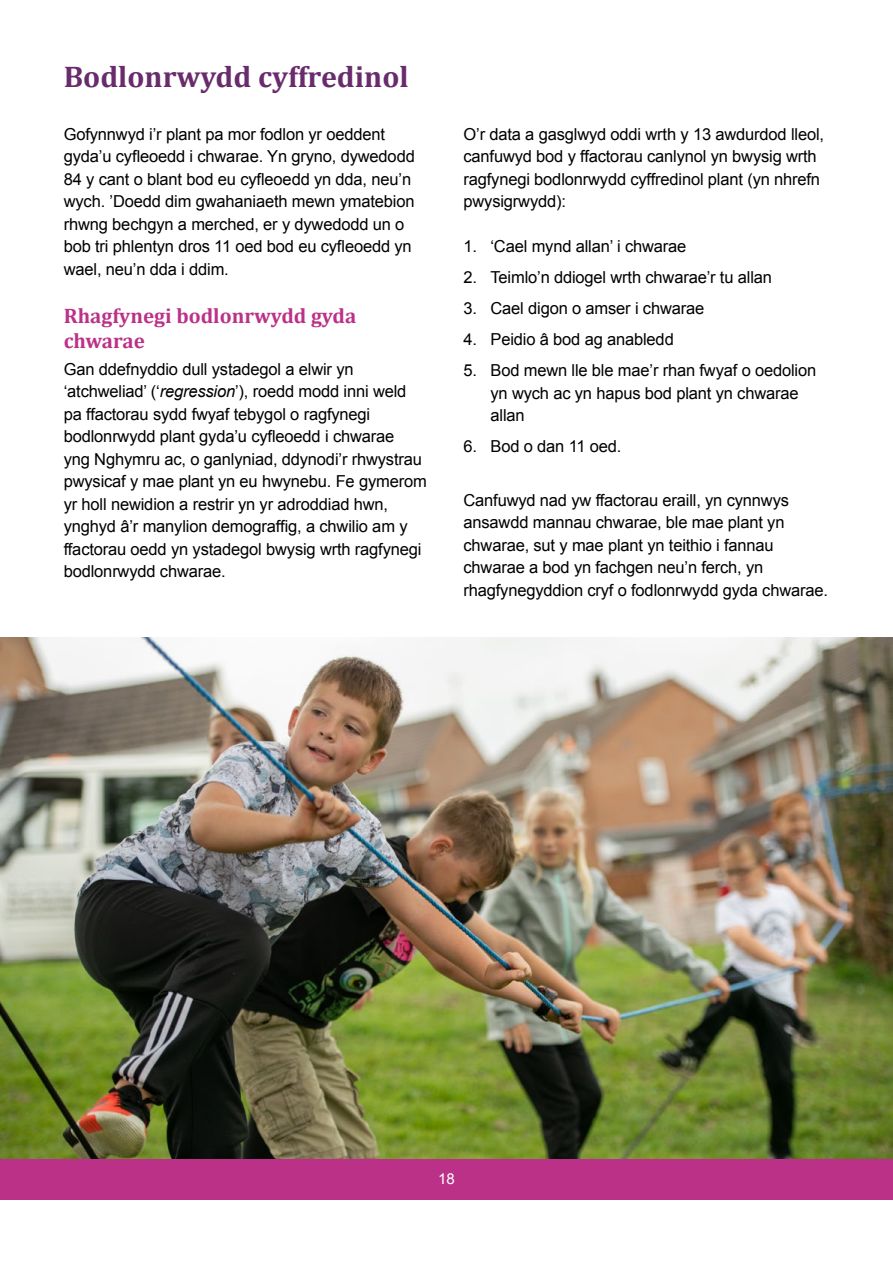
<style>
.page{position:relative;width:893px;height:1263px;background:#fff}
.page>*{position:absolute;margin:0;border:0;box-sizing:border-box;transform-origin:0 0}
.t1{font:700 30px "Cambria";color:#682b6c}
.t2{font:700 21px/25.5px "Cambria";color:#bc3188}
.t3{font:16.5px/22.5px "Arial";letter-spacing:-.01em;color:#000}
.t4{font:15px "Arial";color:#fff}
.s1{font-style:italic}
</style>
<div class="page">
<div style="left:0;top:1159px;width:893px;height:40px;background:#bc3188"></div>
<img style="left:0;top:638px;width:892px;height:521px">
<h1 class="t1" style="left:64px;top:56px;width:346px">Bodlonrwydd cyffredinol</h1>
<p class="t3" style="left:64px;top:123px;width:353px">Gofynnwyd i’r plant pa mor fodlon yr oeddent gyda’u cyfleoedd i chwarae. Yn gryno, dywedodd 84 y cant o blant bod eu cyfleoedd yn dda, neu’n wych. ’Doedd dim gwahaniaeth mewn ymatebion rhwng bechgyn a merched, er y dywedodd un o bob tri phlentyn dros 11 oed bod eu cyfleoedd yn wael, neu’n dda i ddim.</p>
<p class="t2" style="left:64px;top:302px;width:294px">Rhagfynegi bodlonrwydd gyda chwarae</p>
<p class="t3" style="left:64px;top:358px;width:365px">Gan ddefnyddio dull ystadegol a elwir yn ‘atchweliad’ (‘<span class="s1">regression</span>’), roedd modd inni weld pa ffactorau sydd fwyaf tebygol o ragfynegi bodlonrwydd plant gyda’u cyfleoedd i chwarae<br>yng Nghymru ac, o ganlyniad, ddynodi’r rhwystrau pwysicaf y mae plant yn eu hwynebu. Fe gymerom yr holl newidion a restrir yn yr adroddiad hwn, ynghyd â’r manylion demograffig, a chwilio am y ffactorau oedd yn ystadegol bwysig wrth ragfynegi bodlonrwydd chwarae.</p>
<p class="t3" style="left:463px;top:123px;width:362px">O’r data a gasglwyd oddi wrth y 13 awdurdod lleol, canfuwyd bod y ffactorau canlynol yn bwysig wrth ragfynegi bodlonrwydd cyffredinol plant (yn nhrefn pwysigrwydd):</p>
<p class="t3" style="left:463px;top:235px;width:224px">1. ‘Cael mynd allan’ i chwarae</p>
<p class="t3" style="left:463px;top:266px;width:310px">2. Teimlo’n ddiogel wrth chwarae’r tu allan</p>
<p class="t3" style="left:463px;top:297px;width:242px">3. Cael digon o amser i chwarae</p>
<p class="t3" style="left:463px;top:328px;width:212px">4. Peidio â bod ag anabledd</p>
<p class="t3" style="left:490px;top:359px;width:327px;text-indent:-27px">5. Bod mewn lle ble mae’r rhan fwyaf o oedolion yn wych ac yn hapus bod plant yn chwarae allan</p>
<p class="t3" style="left:463px;top:435px;width:159px">6. Bod o dan 11 oed.</p>
<p class="t3" style="left:463px;top:489px;width:366px">Canfuwyd nad yw ffactorau eraill, yn cynnwys ansawdd mannau chwarae, ble mae plant yn chwarae, sut y mae plant yn teithio i fannau chwarae a bod yn fachgen neu’n ferch, yn rhagfynegyddion cryf o fodlonrwydd gyda chwarae.</p>
<p class="t4" style="left:438px;top:1169px;width:18px">18</p>
</div>
